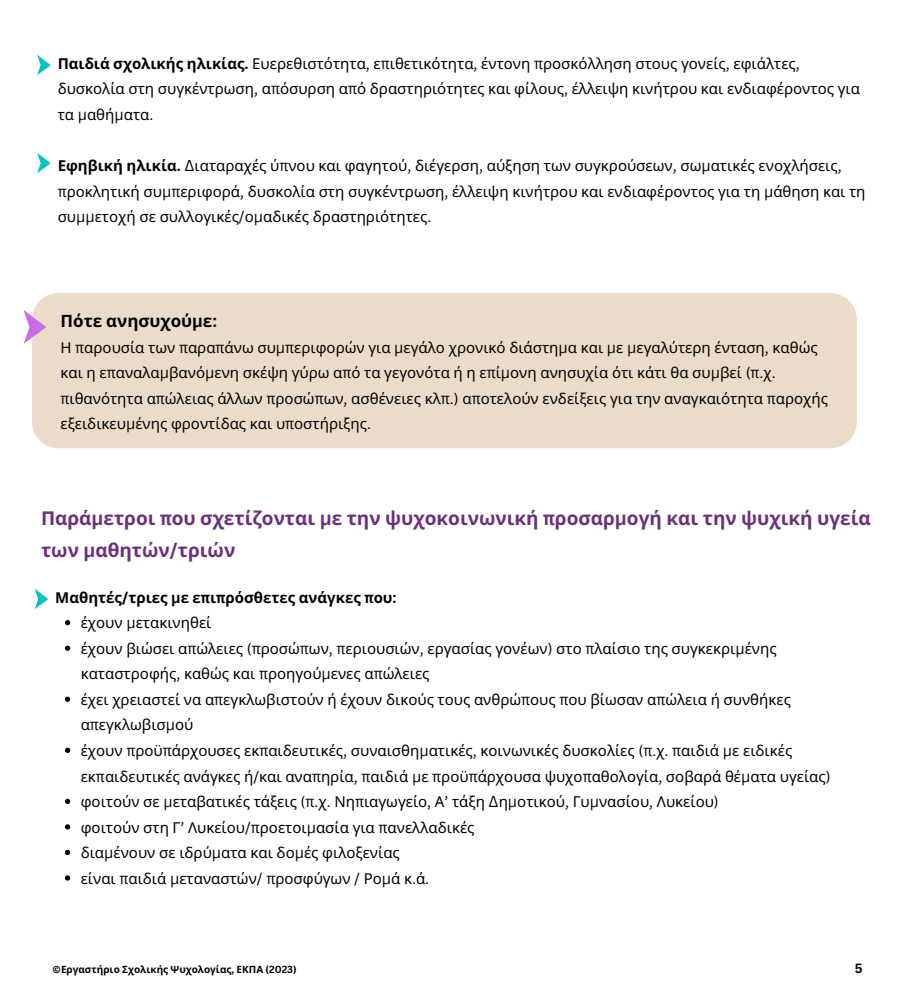
<style>
.page{position:relative;width:907px;height:993px;background:#fff}
.page>*{position:absolute;margin:0;border:0;box-sizing:border-box;transform-origin:0 0}
.t1{font:700 19px/32.3px "Noto Sans";color:#6b2f7b}
.t2{font:700 17px "Noto Sans";color:#000}
.t3{font:15px/25.5px "Noto Sans";color:#000}
.t4{font:700 15px "Noto Sans";color:#000}
.t5{font:700 13px "Canva Sans";color:#000}
.t6{font:700 10px "Noto Sans";color:#000}
.s1{font-weight:700}
.s2{font-family:"Canva Sans";font-weight:700}
.s3{font-family:"Canva Sans"}
</style>
<div class="page">
<svg style="left:37px;top:55px;width:14px;height:20px"></svg>
<svg style="left:37px;top:153px;width:14px;height:20px"></svg>
<div style="left:32px;top:293px;width:825px;height:155px;background:#ebdcca"></div>
<svg style="left:24px;top:310px;width:22px;height:34px"></svg>
<svg style="left:65px;top:620px;width:5px;height:5px"></svg>
<svg style="left:65px;top:645px;width:5px;height:5px"></svg>
<svg style="left:65px;top:696px;width:5px;height:5px"></svg>
<svg style="left:65px;top:747px;width:5px;height:5px"></svg>
<svg style="left:65px;top:798px;width:5px;height:5px"></svg>
<svg style="left:65px;top:824px;width:5px;height:5px"></svg>
<svg style="left:65px;top:849px;width:5px;height:5px"></svg>
<svg style="left:65px;top:875px;width:5px;height:5px"></svg>
<svg style="left:35px;top:588px;width:13px;height:21px"></svg>
<p class="t3" style="left:58px;top:50px;width:804px"><span class="s1">Παιδιά σχολικής ηλικίας</span><span class="s2">.</span> Ευερεθιστότητα<span class="s3">,</span> ε<span class="s3">π</span>ιθετικότητα<span class="s3">,</span> έντονη <span class="s3">π</span>ροσκόλληση στους γονείς<span class="s3">,</span> εφιάλτες<span class="s3">, </span>δυσκολία στη συγκέντρωση<span class="s3">,</span> α<span class="s3">π</span>όσυρση α<span class="s3">π</span>ό δραστηριότητες και φίλους<span class="s3">,</span> έλλειψη κινήτρου και ενδιαφέροντος για τα <span class="s3">μ</span>αθή<span class="s3">μ</span>ατα<span class="s3">.</span></p>
<p class="t3" style="left:58px;top:152px;width:809px"><span class="s1">Εφηβική ηλικία</span><span class="s2">.</span> <span class="s3">Δ</span>ιαταραχές ύ<span class="s3">π</span>νου και φαγητού<span class="s3">,</span> διέγερση<span class="s3">,</span> αύξηση των συγκρούσεων<span class="s3">,</span> σω<span class="s3">μ</span>ατικές ενοχλήσεις<span class="s3">, π</span>ροκλητική συ<span class="s3">μπ</span>εριφορά<span class="s3">,</span> δυσκολία στη συγκέντρωση<span class="s3">,</span> έλλειψη κινήτρου και ενδιαφέροντος για τη <span class="s3">μ</span>άθηση και τη συ<span class="s3">μμ</span>ετοχή σε συλλογικές<span class="s3">/</span>ο<span class="s3">μ</span>αδικές δραστηριότητες<span class="s3">.</span></p>
<p class="t2" style="left:60px;top:308px;width:158px">Πότε ανησυχού<span class="s3">μ</span>ε<span class="s3">:</span></p>
<p class="t3" style="left:60px;top:334px;width:769px">Η <span class="s3">π</span>αρουσία των <span class="s3">π</span>αρα<span class="s3">π</span>άνω συ<span class="s3">μπ</span>εριφορών για <span class="s3">μ</span>εγάλο χρονικό διάστη<span class="s3">μ</span>α και <span class="s3">μ</span>ε <span class="s3">μ</span>εγαλύτερη ένταση<span class="s3">,</span> καθώς και η ε<span class="s3">π</span>αναλα<span class="s3">μ</span>βανό<span class="s3">μ</span>ενη σκέψη γύρω α<span class="s3">π</span>ό τα γεγονότα ή η ε<span class="s3">π</span>ί<span class="s3">μ</span>ονη ανησυχία ότι κάτι θα συ<span class="s3">μ</span>βεί <span class="s3">(π.</span>χ<span class="s3">. π</span>ιθανότητα α<span class="s3">π</span>ώλειας άλλων <span class="s3">π</span>ροσώ<span class="s3">π</span>ων<span class="s3">,</span> ασθένειες κλ<span class="s3">π.)</span> α<span class="s3">π</span>οτελούν ενδείξεις για την αναγκαιότητα <span class="s3">π</span>αροχής εξειδικευ<span class="s3">μ</span>ένης φροντίδας και υ<span class="s3">π</span>οστήριξης<span class="s3">.</span></p>
<p class="t1" style="left:41px;top:501px;width:831px">Παρά<span class="s3">μ</span>ετροι <span class="s3">π</span>ου σχετίζονται <span class="s3">μ</span>ε την ψυχοκοινωνική <span class="s3">π</span>ροσαρ<span class="s3">μ</span>ογή και την ψυχική υγεία των <span class="s3">μ</span>αθητών<span class="s3">/</span>τριών</p>
<p class="t4" style="left:55px;top:586px;width:343px">Μαθητές<span class="s3">/</span>τριες <span class="s3">μ</span>ε ε<span class="s3">π</span>ι<span class="s3">π</span>ρόσθετες ανάγκες <span class="s3">π</span>ου<span class="s3">:</span></p>
<p class="t3" style="left:81px;top:609px;width:132px">έχουν <span class="s3">μ</span>ετακινηθεί</p>
<p class="t3" style="left:81px;top:635px;width:697px">έχουν βιώσει α<span class="s3">π</span>ώλειες <span class="s3">(π</span>ροσώ<span class="s3">π</span>ων<span class="s3">, π</span>εριουσιών<span class="s3">,</span> εργασίας γονέων<span class="s3">)</span> στο <span class="s3">π</span>λαίσιο της συγκεκρι<span class="s3">μ</span>ένης καταστροφής<span class="s3">,</span> καθώς και <span class="s3">π</span>ροηγού<span class="s3">μ</span>ενες α<span class="s3">π</span>ώλειες</p>
<p class="t3" style="left:81px;top:686px;width:712px">έχει χρειαστεί να α<span class="s3">π</span>εγκλωβιστούν ή έχουν δικούς τους ανθρώ<span class="s3">π</span>ους <span class="s3">π</span>ου βίωσαν α<span class="s3">π</span>ώλεια ή συνθήκες α<span class="s3">π</span>εγκλωβισ<span class="s3">μ</span>ού</p>
<p class="t3" style="left:81px;top:737px;width:751px">έχουν <span class="s3">π</span>ροϋ<span class="s3">π</span>άρχουσες εκ<span class="s3">π</span>αιδευτικές<span class="s3">,</span> συναισθη<span class="s3">μ</span>ατικές<span class="s3">,</span> κοινωνικές δυσκολίες <span class="s3">(π.</span>χ<span class="s3">. π</span>αιδιά <span class="s3">μ</span>ε ειδικές εκ<span class="s3">π</span>αιδευτικές ανάγκες ή<span class="s3">/</span>και ανα<span class="s3">π</span>ηρία<span class="s3">, π</span>αιδιά <span class="s3">μ</span>ε <span class="s3">π</span>ροϋ<span class="s3">π</span>άρχουσα ψυχο<span class="s3">π</span>αθολογία<span class="s3">,</span> σοβαρά θέ<span class="s3">μ</span>ατα υγείας<span class="s3">)</span></p>
<p class="t3" style="left:81px;top:788px;width:639px">φοιτούν σε <span class="s3">μ</span>εταβατικές τάξεις <span class="s3">(π.</span>χ<span class="s3">.</span> Νη<span class="s3">π</span>ιαγωγείο<span class="s3">,</span> Α<span class="s3">’</span> τάξη <span class="s3">Δ</span>η<span class="s3">μ</span>οτικού<span class="s3">,</span> Γυ<span class="s3">μ</span>νασίου<span class="s3">,</span> Λυκείου<span class="s3">)</span></p>
<p class="t3" style="left:81px;top:813px;width:395px">φοιτούν στη Γ<span class="s3">’</span> Λυκείου<span class="s3">/π</span>ροετοι<span class="s3">μ</span>ασία για <span class="s3">π</span>ανελλαδικές</p>
<p class="t3" style="left:81px;top:839px;width:321px">δια<span class="s3">μ</span>ένουν σε ιδρύ<span class="s3">μ</span>ατα και δο<span class="s3">μ</span>ές φιλοξενίας</p>
<p class="t3" style="left:81px;top:864px;width:350px">είναι <span class="s3">π</span>αιδιά <span class="s3">μ</span>εταναστών<span class="s3">/ π</span>ροσφύγων <span class="s3">/</span> Ρο<span class="s3">μ</span>ά κ<span class="s3">.</span>ά<span class="s3">.</span></p>
<p class="t6" style="left:53px;top:961px;width:245px"><span class="s3">©</span>Εργαστήριο Σχολικής Ψυχολογίας<span class="s3">,</span> ΕΚΠΑ <span class="s3">(2023)</span></p>
<p class="t5" style="left:854px;top:959px;width:9px">5</p>
</div>
